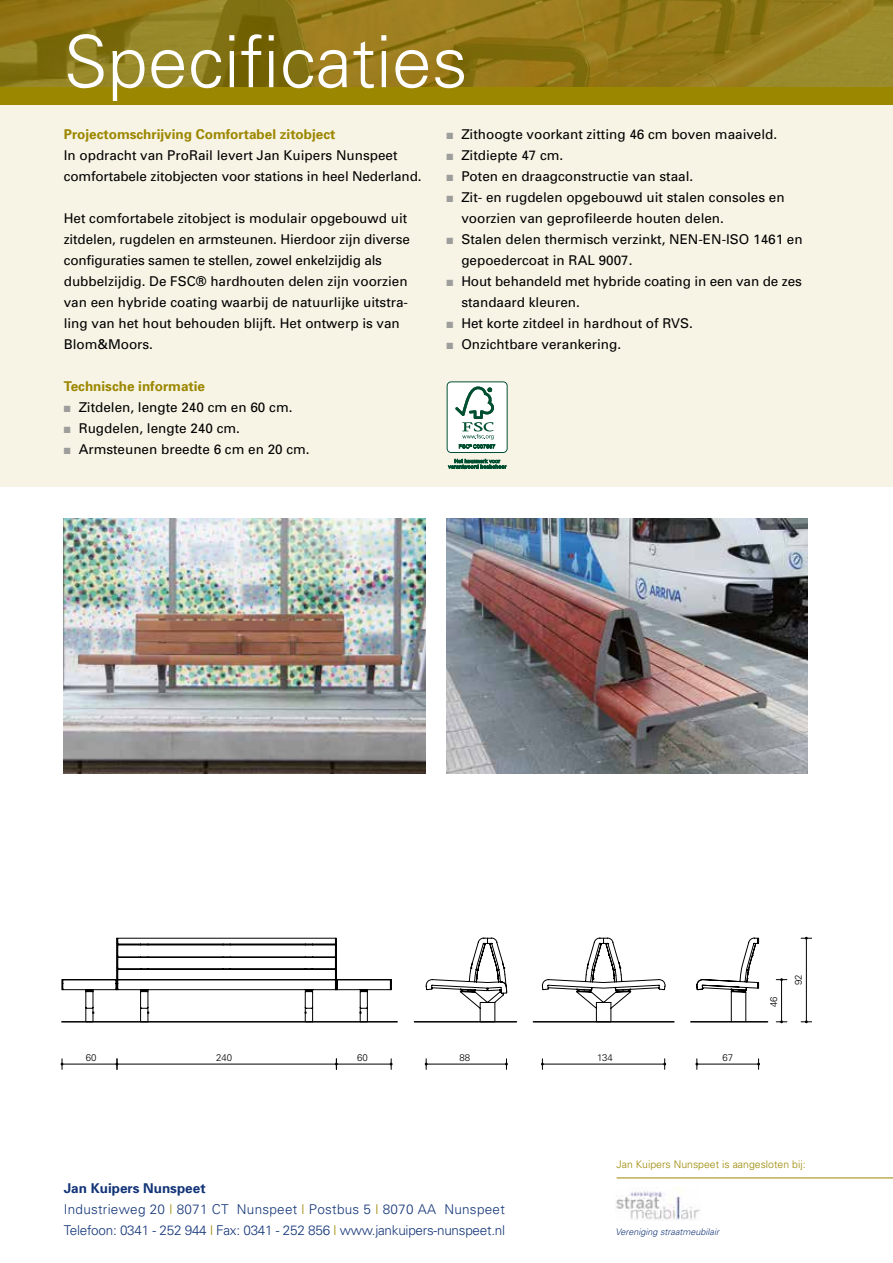
<style>
.page{position:relative;width:893px;height:1263px;background:#fff}
.page>*{position:absolute;margin:0;border:0;box-sizing:border-box;transform-origin:0 0}
.t1{font:300 72px "Univers";color:#fff}
.t2{font:13.5px/21px "Univers";color:#000}
.t3{font:300 13.5px/21px "Univers";letter-spacing:-.02em;color:#133578}
.t4{font:700 13.5px "Univers";color:#9c8700}
.t5{font:300 10.5px "Univers";color:#9c8700}
.t6{font:300 9.6px "Univers LT Std";color:#000}
.t7{font:italic 300 9px "Univers";color:#133578}
.s1{color:#9d9d9c}
.s2{font-weight:700}
.s3{color:#9c8700}
</style>
<div class="page">
<div style="left:0;top:104px;width:893px;height:383px;background:#f7f3e5"></div>
<div style="left:0;top:87px;width:893px;height:17px;background:#9c8700"></div>
<svg style="left:0;top:0;width:893px;height:87px;background:#91791a"></svg>
<img style="left:64px;top:519px;width:361px;height:255px">
<img style="left:446px;top:519px;width:362px;height:255px">
<svg style="left:730px;top:937px;width:29px;height:84px"></svg>
<hr style="left:691px;top:1021px;width:77px;height:1px;background:#000">
<svg style="left:116px;top:937px;width:634px;height:77px"></svg>
<svg style="left:61px;top:979px;width:252px;height:43px"></svg>
<hr style="left:62px;top:1021px;width:335px;height:1px;background:#000">
<hr style="left:533px;top:1021px;width:141px;height:1px;background:#000">
<svg style="left:335px;top:937px;width:331px;height:85px"></svg>
<hr style="left:414px;top:1021px;width:102px;height:1px;background:#000">
<hr style="left:118px;top:1064px;width:218px;height:1px;background:#000">
<hr style="left:336px;top:1064px;width:55px;height:1px;background:#000">
<svg style="left:335px;top:1059px;width:3px;height:10px"></svg>
<svg style="left:390px;top:1059px;width:3px;height:10px"></svg>
<hr style="left:62px;top:1064px;width:55px;height:1px;background:#000">
<svg style="left:61px;top:1059px;width:2px;height:10px"></svg>
<svg style="left:116px;top:1059px;width:2px;height:10px"></svg>
<hr style="left:542px;top:1064px;width:123px;height:1px;background:#000">
<svg style="left:541px;top:1059px;width:3px;height:10px"></svg>
<svg style="left:663px;top:1059px;width:3px;height:10px"></svg>
<hr style="left:426px;top:1064px;width:80px;height:1px;background:#000">
<svg style="left:425px;top:1059px;width:3px;height:10px"></svg>
<svg style="left:505px;top:1059px;width:3px;height:10px"></svg>
<hr style="left:697px;top:1064px;width:62px;height:1px;background:#000">
<svg style="left:757px;top:1059px;width:3px;height:10px"></svg>
<svg style="left:695px;top:1059px;width:3px;height:10px"></svg>
<hr style="left:781px;top:980px;width:1px;height:42px;background:#000">
<svg style="left:776px;top:978px;width:11px;height:3px"></svg>
<svg style="left:776px;top:1020px;width:11px;height:3px"></svg>
<hr style="left:806px;top:938px;width:1px;height:84px;background:#000">
<svg style="left:801px;top:1020px;width:11px;height:3px"></svg>
<svg style="left:801px;top:937px;width:11px;height:3px"></svg>
<hr style="left:617px;top:1178px;width:276px;height:1px;background:#9c8700">
<img style="left:616px;top:1188px;width:85px;height:33px">
<div style="left:446px;top:381px;width:62px;height:72px;background:#fff;border-radius:3px"></div>
<div style="left:447px;top:382px;width:60px;height:71px;border:1px solid #004f30;border-radius:4px"></div>
<svg style="left:455px;top:387px;width:40px;height:61px"></svg>
<svg style="left:448px;top:459px;width:59px;height:10px"></svg>
<h1 class="t1" style="left:64px;top:18px;width:406px">Specificaties</h1>
<p class="t4" style="left:64px;top:125px;width:273px">Projectomschrijving Comfortabel zitobject</p>
<p class="t2" style="left:64px;top:144px;width:359px">In opdracht van ProRail levert Jan Kuipers Nunspeet comfortabele zitobjecten voor stations in heel Nederland.</p>
<p class="t2" style="left:64px;top:207px;width:348px">Het comfortabele zitobject is modulair opgebouwd uit zitdelen, rugdelen en armsteunen. Hierdoor zijn diverse configuraties samen te stellen, zowel enkelzijdig als dubbelzijdig. De FSC® hardhouten delen zijn voorzien van een hybride coating waarbij de natuurlijke uitstra&shy;ling van het hout behouden blijft. Het ontwerp is van Blom&amp;Moors.</p>
<p class="t4" style="left:64px;top:377px;width:143px">Technische informatie</p>
<p class="t2" style="left:64px;top:396px;width:230px"><span class="s1">■</span> Zitdelen, lengte 240 cm en 60 cm.</p>
<p class="t2" style="left:64px;top:417px;width:178px"><span class="s1">■</span> Rugdelen, lengte 240 cm.</p>
<p class="t2" style="left:64px;top:438px;width:247px"><span class="s1">■</span> Armsteunen breedte 6 cm en 20 cm.</p>
<p class="t2" style="left:446px;top:123px;width:332px"><span class="s1">■</span> Zithoogte voorkant zitting 46 cm boven maaiveld.</p>
<p class="t2" style="left:446px;top:144px;width:118px"><span class="s1">■</span> Zitdiepte 47 cm.</p>
<p class="t2" style="left:446px;top:165px;width:248px"><span class="s1">■</span> Poten en draagconstructie van staal.</p>
<p class="t2" style="left:461px;top:186px;width:325px;text-indent:-15px"><span class="s1">■</span> Zit- en rugdelen opgebouwd uit stalen consoles en voorzien van geprofileerde houten delen.</p>
<p class="t2" style="left:461px;top:228px;width:343px;text-indent:-15px"><span class="s1">■</span> Stalen delen thermisch verzinkt, NEN-EN-ISO 1461 en gepoedercoat in RAL 9007.</p>
<p class="t2" style="left:461px;top:270px;width:342px;text-indent:-15px"><span class="s1">■</span> Hout behandeld met hybride coating in een van de zes standaard kleuren.</p>
<p class="t2" style="left:446px;top:312px;width:248px"><span class="s1">■</span> Het korte zitdeel in hardhout of RVS.</p>
<p class="t2" style="left:446px;top:333px;width:176px"><span class="s1">■</span> Onzichtbare verankering.</p>
<p class="t6" style="left:86px;top:1051px;width:12px">60</p>
<p class="t6" style="left:216px;top:1051px;width:18px">240</p>
<p class="t6" style="left:357px;top:1051px;width:12px">60</p>
<p class="t6" style="left:459px;top:1051px;width:12px">88</p>
<p class="t6" style="left:597px;top:1051px;width:17px">134</p>
<p class="t6" style="left:723px;top:1051px;width:12px">67</p>
<p class="t6" style="left:768px;top:1007px;width:12px;rotate:-90deg">46</p>
<p class="t6" style="left:793px;top:985px;width:12px;rotate:-90deg">92</p>
<p class="t3" style="left:64px;top:1177px;width:443px"><span class="s2">Jan Kuipers Nunspeet<br></span>Industrieweg 20 <span class="s3">|</span> 8071 CT Nunspeet <span class="s3">|</span> Postbus 5 <span class="s3">|</span> 8070 AA Nunspeet<br>Telefoon: 0341 - 252 944 <span class="s3">|</span> Fax: 0341 - 252 856 <span class="s3">|</span> www.jankuipers-nunspeet.nl</p>
<p class="t5" style="left:617px;top:1157px;width:191px">Jan Kuipers Nunspeet is aangesloten bij:</p>
<p class="t7" style="left:615px;top:1226px;width:105px">Vereniging straatmeubilair</p>
</div>
